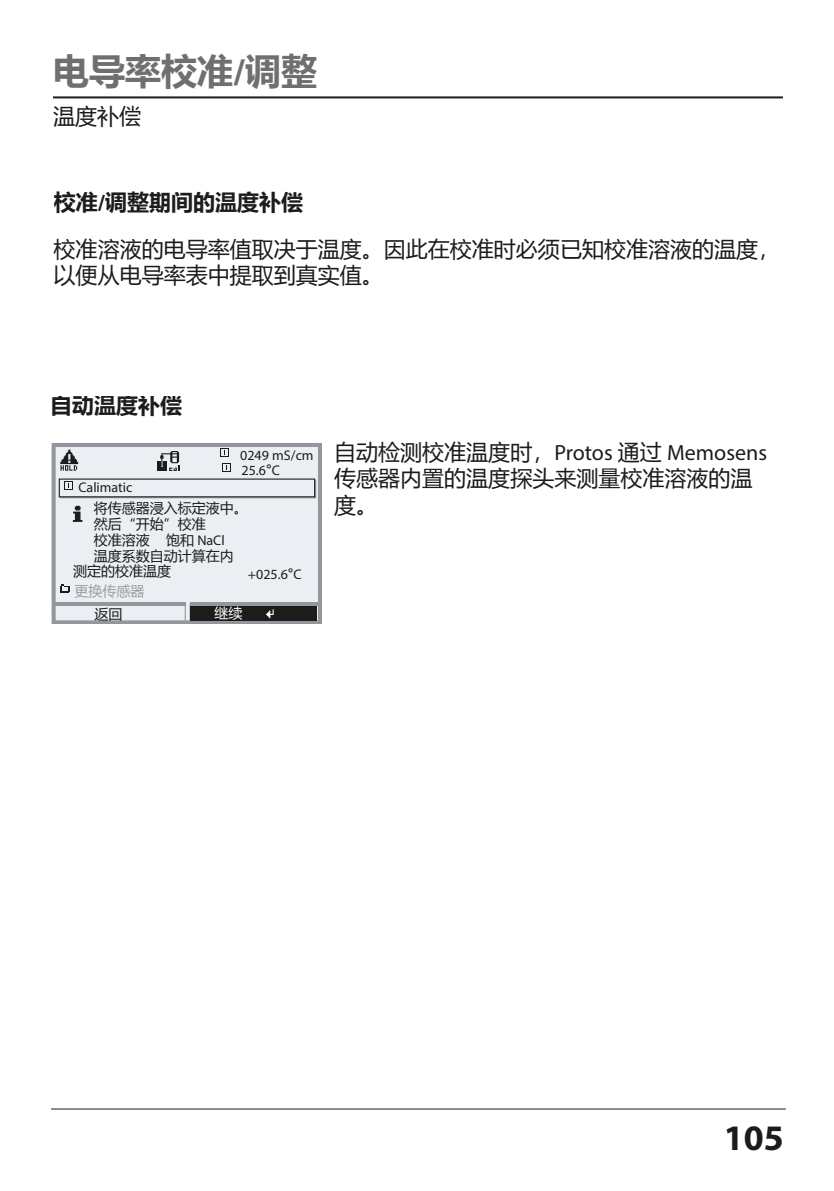
<style>
.page{position:relative;width:834px;height:1191px;background:#fff}
.page>*{position:absolute;margin:0;border:0;box-sizing:border-box;transform-origin:0 0}
.Seitentitel_grau{font:700 36px "Fjthbp Microsoft Ya Hei";color:#6f6f6f}
.t1{font:700 36px "Vgwqdp Myriad Pro";color:#1c1c1b}
.Kapitel_2_Normal{font:22px/26.4px "Bxddbl Microsoft Ya Hei";color:#1c1c1b}
.Normal_fett{font:700 22px "Fjthbp Microsoft Ya Hei";color:#1c1c1b}
.Display{font:14px/16px "Bxddbl Microsoft Ya Hei";color:#1c1c1b}
.Display-2{font:14px "Wrgkly Myriad Pro";color:#1c1c1b}
.Display-3{font:14px "Bxddbl Microsoft Ya Hei";color:#9d9d9c}
.Display_negativ{font:14px "Bxddbl Microsoft Ya Hei";color:#fff}
.s1{font-family:"Vgwqdp Myriad Pro"}
.s2{font-family:"Gpslhb Microsoft Ya Hei"}
.s3{font-family:"Wrgkly Myriad Pro"}
</style>
<div class="page">
<hr style="left:51px;top:1108px;width:734px;height:1px;background:#1c1c1b">
<hr style="left:53px;top:96px;width:729px;height:2px;background:#1c1c1b">
<div style="left:54px;top:445px;width:266px;height:177px;background:#ebeff4"></div>
<div style="left:52px;top:443px;width:270px;height:180px;border:4px solid #93979d"></div>
<hr style="left:54px;top:602px;width:132px;height:4px;background:#93979d">
<svg style="left:60px;top:449px;width:18px;height:22px"></svg>
<svg style="left:222px;top:463px;width:9px;height:9px"></svg>
<svg style="left:157px;top:451px;width:22px;height:20px"></svg>
<svg style="left:220px;top:448px;width:9px;height:9px"></svg>
<svg style="left:59px;top:479px;width:262px;height:144px"></svg>
<p class="Seitentitel_grau" style="left:53px;top:46px;width:265px">电导率校准<span class="s1">/</span>调整</p>
<p class="Kapitel_2_Normal" style="left:53px;top:102px;width:89px">温度补偿</p>
<p class="Normal_fett" style="left:54px;top:187px;width:251px">校准<span class="s1">/</span>调整期间的温度补偿</p>
<p class="Kapitel_2_Normal" style="left:54px;top:235px;width:727px">校准溶液的电导率值取决于温度。因此在校准时必须已知校准溶液的温度，以便从电导率表中提取到真实值。</p>
<p class="Normal_fett" style="left:50px;top:390px;width:134px">自动温度补偿</p>
<p class="Display-2" style="left:79px;top:478px;width:55px">Calimatic</p>
<p class="Display-2" style="left:240px;top:446px;width:75px">0249 mS/cm</p>
<p class="Display-2" style="left:241px;top:461px;width:40px">25.6<span class="s2">°</span>C</p>
<p class="Display" style="left:94px;top:499px;width:155px">将传感器浸入标定液中。然后“开始”校准</p>
<p class="Display" style="left:94px;top:531px;width:132px">校准溶液 饱和 <span class="s3">NaCl</span></p>
<p class="Display" style="left:94px;top:547px;width:141px">温度系数自动计算在内</p>
<p class="Display" style="left:73px;top:563px;width:99px">测定的校准温度</p>
<p class="Display-3" style="left:74px;top:581px;width:71px">更换传感器</p>
<p class="Display-2" style="left:248px;top:565px;width:55px">+025.6<span class="s2">°</span>C</p>
<p class="Display" style="left:94px;top:606px;width:29px">返回</p>
<p class="Display_negativ" style="left:214px;top:603px;width:29px">继续</p>
<p class="Kapitel_2_Normal" style="left:334px;top:438px;width:434px">自动检测校准温度时，<span class="s3">Protos</span> 通过 <span class="s3">Memosens</span>传感器内置的温度探头来测量校准溶液的温度。</p>
<h1 class="t1" style="left:723px;top:1114px;width:61px">105</h1>
</div>
